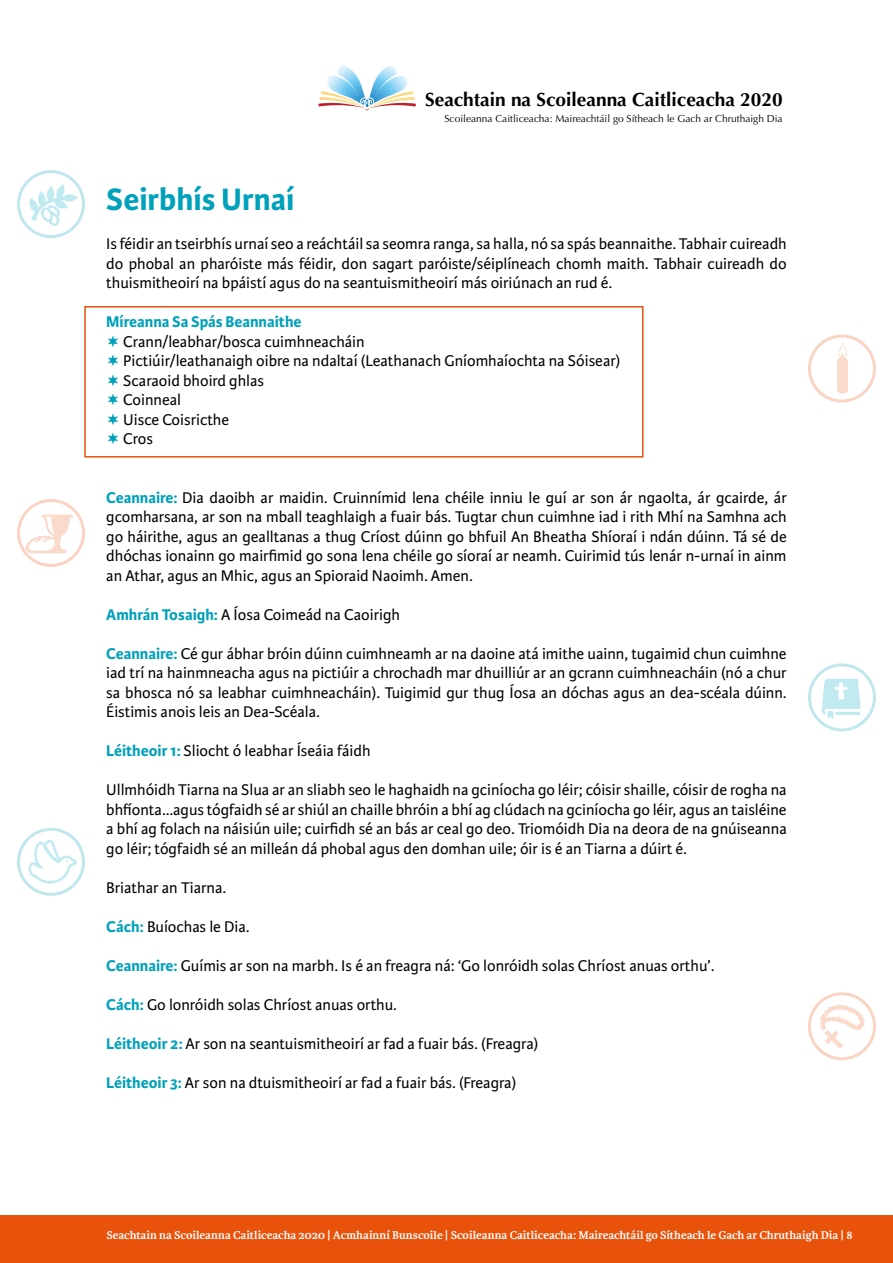
<style>
.page{position:relative;width:893px;height:1263px;background:#fff}
.page>*{position:absolute;margin:0;border:0;box-sizing:border-box;transform-origin:0 0}
.t1{font:700 33px "Karmina Sans";color:#00a1ba}
.t2{font:700 19.05px "Optima";color:#000}
.t3{font:16.5px/19.5px "Karmina Sans";color:#000;text-align:justify}
.t4{font:700 12px "Karmina";color:#fff}
.t5{font:10.2px "Optima";color:#000}
.s1{font-weight:700;color:#00a1ba}
.s2{font-family:"Dingbests";color:#00a1ba}
</style>
<div class="page">
<div style="left:0;top:1215px;width:893px;height:48px;background:#e8520b"></div>
<img style="left:25px;top:175px;width:55px;height:62px">
<img style="left:815px;top:342px;width:44px;height:56px">
<img style="left:23px;top:499px;width:50px;height:62px">
<img style="left:816px;top:667px;width:54px;height:61px">
<img style="left:25px;top:837px;width:54px;height:58px">
<img style="left:815px;top:996px;width:54px;height:61px">
<div style="left:17px;top:170px;width:68px;height:68px;border:3px solid #00a1ba;border-radius:50%"></div>
<div style="left:17px;top:499px;width:68px;height:68px;border:3px solid #e8520b;border-radius:50%"></div>
<div style="left:17px;top:828px;width:68px;height:68px;border:3px solid #00a1ba;border-radius:50%"></div>
<div style="left:808px;top:334px;width:68px;height:69px;border:3px solid #e8520b;border-radius:50%"></div>
<div style="left:808px;top:663px;width:68px;height:68px;border:3px solid #00a1ba;border-radius:50%"></div>
<div style="left:808px;top:992px;width:68px;height:68px;border:3px solid #e8520b;border-radius:50%"></div>
<svg style="left:318px;top:66px;width:98px;height:44px"></svg>
<div style="left:84px;top:306px;width:559px;height:152px;border:2px solid #e8520b"></div>
<p class="t2" style="left:425px;top:88px;width:359px">Seachtain na Scoileanna Caitliceacha 2020</p>
<p class="t5" style="left:444px;top:113px;width:340px">Scoileanna Caitliceacha: Maireachtáil go Sítheach le Gach ar Chruthaigh Dia</p>
<h1 class="t1" style="left:106px;top:180px;width:190px">Seirbhís Urnaí</h1>
<p class="t3" style="left:106px;top:234px;width:682px">Is féidir an tseirbhís urnaí seo a reáchtáil sa seomra ranga, sa halla, nó sa spás beannaithe. Tabhair cuireadh do phobal an pharóiste más féidir, don sagart paróiste/séiplíneach chomh maith. Tabhair cuireadh do thuismitheoirí na bpáistí agus do na seantuismitheoirí más oiriúnach an rud é.</p>
<p class="t3" style="left:106px;top:312px;width:516px;text-align:left"><span class="s1">Míreanna Sa Spás Beannaithe<br></span><span class="s2">K</span> Crann/leabhar/bosca cuimhneacháin<br><span class="s2">K</span> Pictiúir/leathanaigh oibre na ndaltaí (Leathanach Gníomhaíochta na Sóisear)<br><span class="s2">K</span> Scaraoid bhoird ghlas<br><span class="s2">K</span> Coinneal<br><span class="s2">K</span> Uisce Coisricthe<br><span class="s2">K</span> Cros</p>
<p class="t3" style="left:106px;top:488px;width:682px"><span class="s1">Ceannaire:</span> Dia daoibh ar maidin. Cruinnímid lena chéile inniu le guí ar son ár ngaolta, ár gcairde, ár gcomharsana, ar son na mball teaghlaigh a fuair bás. Tugtar chun cuimhne iad i rith Mhí na Samhna ach go háirithe, agus an gealltanas a thug Críost dúinn go bhfuil An Bheatha Shíoraí i ndán dúinn. Tá sé de dhóchas ionainn go mairfimid go sona lena chéile go síoraí ar neamh. Cuirimid tús lenár n-urnaí in ainm an Athar, agus an Mhic, agus an Spioraid Naoimh. Amen.</p>
<p class="t3" style="left:106px;top:605px;width:295px"><span class="s1">Amhrán Tosaigh:</span> A Íosa Coimeád na Caoirigh</p>
<p class="t3" style="left:106px;top:644px;width:682px"><span class="s1">Ceannaire:</span> Cé gur ábhar bróin dúinn cuimhneamh ar na daoine atá imithe uainn, tugaimid chun cuimhne iad trí na hainmneacha agus na pictiúir a chrochadh mar dhuilliúr ar an gcrann cuimhneacháin (nó a chur sa bhosca nó sa leabhar cuimhneacháin). Tuigimid gur thug Íosa an dóchas agus an dea-scéala dúinn.<br>Éistimis anois leis an Dea-Scéala.</p>
<p class="t3" style="left:106px;top:741px;width:266px"><span class="s1">Léitheoir 1:</span> Sliocht ó leabhar Íseáia fáidh</p>
<p class="t3" style="left:106px;top:780px;width:682px">Ullmhóidh Tiarna na Slua ar an sliabh seo le haghaidh na gciníocha go léir; cóisir shaille, cóisir de rogha na bhfíonta...agus tógfaidh sé ar shiúl an chaille bhróin a bhí ag clúdach na gciníocha go léir, agus an taisléine a bhí ag folach na náisiún uile; cuirfidh sé an bás ar ceal go deo. Triomóidh Dia na deora de na gnúiseanna go léir; tógfaidh sé an milleán dá phobal agus den domhan uile; óir is é an Tiarna a dúirt é.</p>
<p class="t3" style="left:106px;top:878px;width:121px">Briathar an Tiarna.</p>
<p class="t3" style="left:106px;top:917px;width:145px"><span class="s1">Cách:</span> Buíochas le Dia.</p>
<p class="t3" style="left:106px;top:956px;width:610px"><span class="s1">Ceannaire:</span> Guímis ar son na marbh. Is é an freagra ná: ‘Go lonróidh solas Chríost anuas orthu’.</p>
<p class="t3" style="left:106px;top:995px;width:292px"><span class="s1">Cách:</span> Go lonróidh solas Chríost anuas orthu.</p>
<p class="t3" style="left:106px;top:1034px;width:434px"><span class="s1">Léitheoir 2:</span> Ar son na seantuismitheoirí ar fad a fuair bás. (Freagra)</p>
<p class="t3" style="left:106px;top:1073px;width:411px"><span class="s1">Léitheoir 3:</span> Ar son na dtuismitheoirí ar fad a fuair bás. (Freagra)</p>
<p class="t4" style="left:106px;top:1228px;width:748px">Seachtain na Scoileanna Caitliceacha 2020 | Acmhainní Bunscoile | Scoileanna Caitliceacha: Maireachtáil go Sítheach le Gach ar Chruthaigh Dia | 8</p>
</div>
